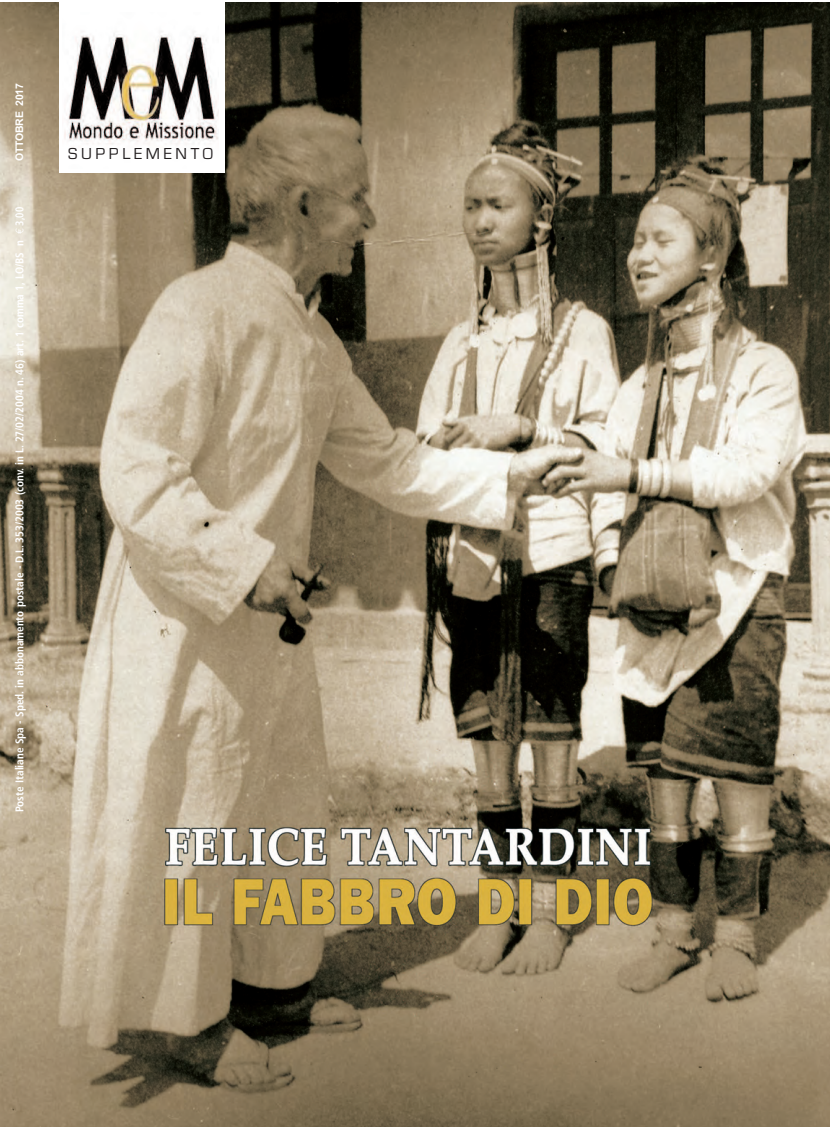
<style>
.page{position:relative;width:830px;height:1127px;background:#fff}
.page>*{position:absolute;margin:0;border:0;box-sizing:border-box;transform-origin:0 0}
.t1{font:16.5px "Eurostile";letter-spacing:.22em;color:#231f20}
.t2{font:700 condensed 11.25px "Frutiger";color:#fff}
.t3{font:700 10.5px "Arial";letter-spacing:-.03em;color:#fff}
.s1{font-family:"Euro Mono";font-weight:400;font-stretch:normal}
</style>
<div class="page">
<img style="left:0;top:3px;width:829px;height:1124px">
<div style="left:59px;top:0;width:166px;height:173px;background:#fff"></div>
<img style="left:64px;top:31px;width:154px;height:114px">
<p class="t3" style="left:13px;top:161px;width:79px;rotate:-90deg">OTTOBRE 2017</p>
<p class="t2" style="left:15px;top:812px;width:607px;rotate:-90deg">Poste Italiane Spa - Sped. in abbonamento postale - D.L. 353/2003 (conv. in L. 27/02/2004 n. 46) art. 1 comma 1, LO/BS n <span class="s1">€</span> 3,00</p>
<h1 class="t1" style="left:68px;top:144px;width:146px">SUPPLEMENTO</h1>
</div>
